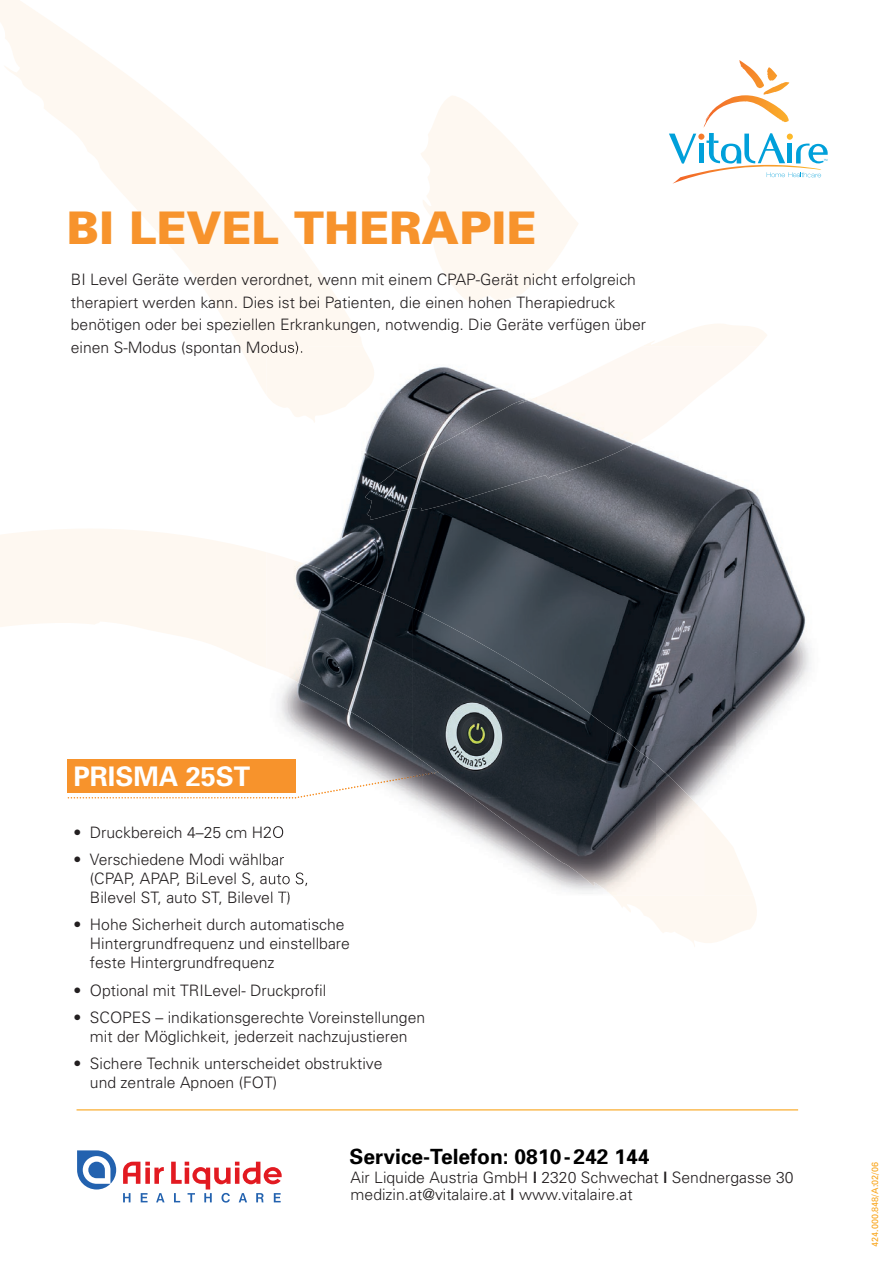
<style>
.page{position:relative;width:893px;height:1263px;background:#fff}
.page>*{position:absolute;margin:0;border:0;box-sizing:border-box;transform-origin:0 0}
.t1{font:900 45px "Univers";color:#f7932c}
.t2{font:700 27px "Univers";color:#fff}
.t3{font:700 21px "Univers";color:#000}
.t4{font:300 15.75px/18.9px "Univers";color:#231f20}
.t5{font:9px "Univers";color:#f9a51b}
.s1{font-weight:700}
</style>
<div class="page">
<svg style="left:669px;top:60px;width:159px;height:124px"></svg>
<svg style="left:421px;top:96px;width:157px;height:206px"></svg>
<svg style="left:644px;top:324px;width:123px;height:22px"></svg>
<svg style="left:0;top:529px;width:757px;height:418px"></svg>
<svg style="left:0;top:0;width:363px;height:394px"></svg>
<svg style="left:236px;top:341px;width:72px;height:15px"></svg>
<div style="left:67px;top:759px;width:229px;height:34px;background:#f7932c"></div>
<svg style="left:77px;top:1150px;width:39px;height:39px"></svg>
<svg style="left:123px;top:1193px;width:8px;height:9px"></svg>
<svg style="left:141px;top:1193px;width:7px;height:9px"></svg>
<svg style="left:156px;top:1193px;width:9px;height:9px"></svg>
<svg style="left:123px;top:1162px;width:41px;height:22px"></svg>
<svg style="left:171px;top:1162px;width:111px;height:40px"></svg>
<hr style="left:77px;top:1109px;width:721px;height:1px;background:#f9a51b">
<img style="left:266px;top:453px;width:469px;height:142px">
<img style="left:735px;top:497px;width:76px;height:398px">
<img style="left:413px;top:595px;width:322px;height:50px">
<img style="left:266px;top:700px;width:104px;height:195px">
<img style="left:511px;top:645px;width:224px;height:51px">
<img style="left:370px;top:749px;width:52px;height:146px">
<img style="left:608px;top:696px;width:127px;height:50px">
<img style="left:422px;top:798px;width:52px;height:97px">
<img style="left:657px;top:746px;width:78px;height:49px">
<img style="left:474px;top:825px;width:104px;height:70px">
<img style="left:706px;top:795px;width:29px;height:18px">
<img style="left:578px;top:892px;width:29px;height:3px">
<img style="left:365px;top:347px;width:393px;height:173px">
<img style="left:266px;top:552px;width:147px;height:148px">
<img style="left:412px;top:607px;width:99px;height:191px">
<img style="left:510px;top:660px;width:98px;height:232px">
<img style="left:328px;top:699px;width:85px;height:50px">
<img style="left:607px;top:726px;width:50px;height:169px">
<svg style="left:405px;top:748px;width:8px;height:6px"></svg>
<img style="left:656px;top:764px;width:50px;height:131px">
<img style="left:472px;top:797px;width:39px;height:28px">
<img style="left:705px;top:813px;width:48px;height:82px">
<img style="left:266px;top:346px;width:109px;height:77px">
<img style="left:266px;top:346px;width:42px;height:10px">
<img style="left:266px;top:759px;width:30px;height:12px">
<img style="left:266px;top:826px;width:17px;height:12px">
<img style="left:266px;top:854px;width:18px;height:11px">
<img style="left:266px;top:872px;width:43px;height:14px">
<img style="left:266px;top:891px;width:24px;height:4px">
<svg style="left:68px;top:771px;width:227px;height:27px"></svg>
<img style="left:295px;top:771px;width:143px;height:27px">
<h1 class="t1" style="left:67px;top:200px;width:471px">BI LEVEL THERAPIE</h1>
<p class="t4" style="left:71px;top:268px;width:577px;line-height:22.5px">BI Level Geräte werden verordnet, wenn mit einem CPAP-Gerät nicht erfolgreich therapiert werden kann. Dies ist bei Patienten, die einen hohen Therapiedruck benötigen oder bei speziellen Erkrankungen, notwendig. Die Geräte verfügen über einen S-Modus (spontan Modus).</p>
<h2 class="t2" style="left:73px;top:759px;width:179px">PRISMA 25ST</h2>
<p class="t4" style="left:73px;top:822px;width:212px">• Druckbereich 4–25 cm H2O</p>
<p class="t4" style="left:90px;top:850px;width:220px;text-indent:-17px">• Verschiedene Modi wählbar (CPAP, APAP, BiLevel S, auto S,<br>Bilevel ST, auto ST, Bilevel T)</p>
<p class="t4" style="left:90px;top:915px;width:261px;text-indent:-17px">• Hohe Sicherheit durch automatische<br>Hintergrundfrequenz und einstellbare feste Hintergrundfrequenz</p>
<p class="t4" style="left:73px;top:980px;width:254px">• Optional mit TRILevel- Druckprofil</p>
<p class="t4" style="left:73px;top:1007px;width:353px;text-align:center">• SCOPES – indikationsgerechte Voreinstellungen mit der Möglichkeit, jederzeit nachzujustieren</p>
<p class="t4" style="left:90px;top:1054px;width:294px;text-indent:-17px">• Sichere Technik unterscheidet obstruktive und zentrale Apnoen (FOT)</p>
<h3 class="t3" style="left:350px;top:1143px;width:301px">Service-Telefon: 0810 - 242 144</h3>
<p class="t4" style="left:351px;top:1169px;width:444px;line-height:16.5px">Air Liquide Austria GmbH <span class="s1">|</span> 2320 Schwechat <span class="s1">|</span> Sendnergasse 30 medizin.at@vitalaire.at <span class="s1">|</span> www.vitalaire.at</p>
<p class="t5" style="left:869px;top:1246px;width:86px;rotate:-90deg">424.000.848/A:02/06</p>
</div>
